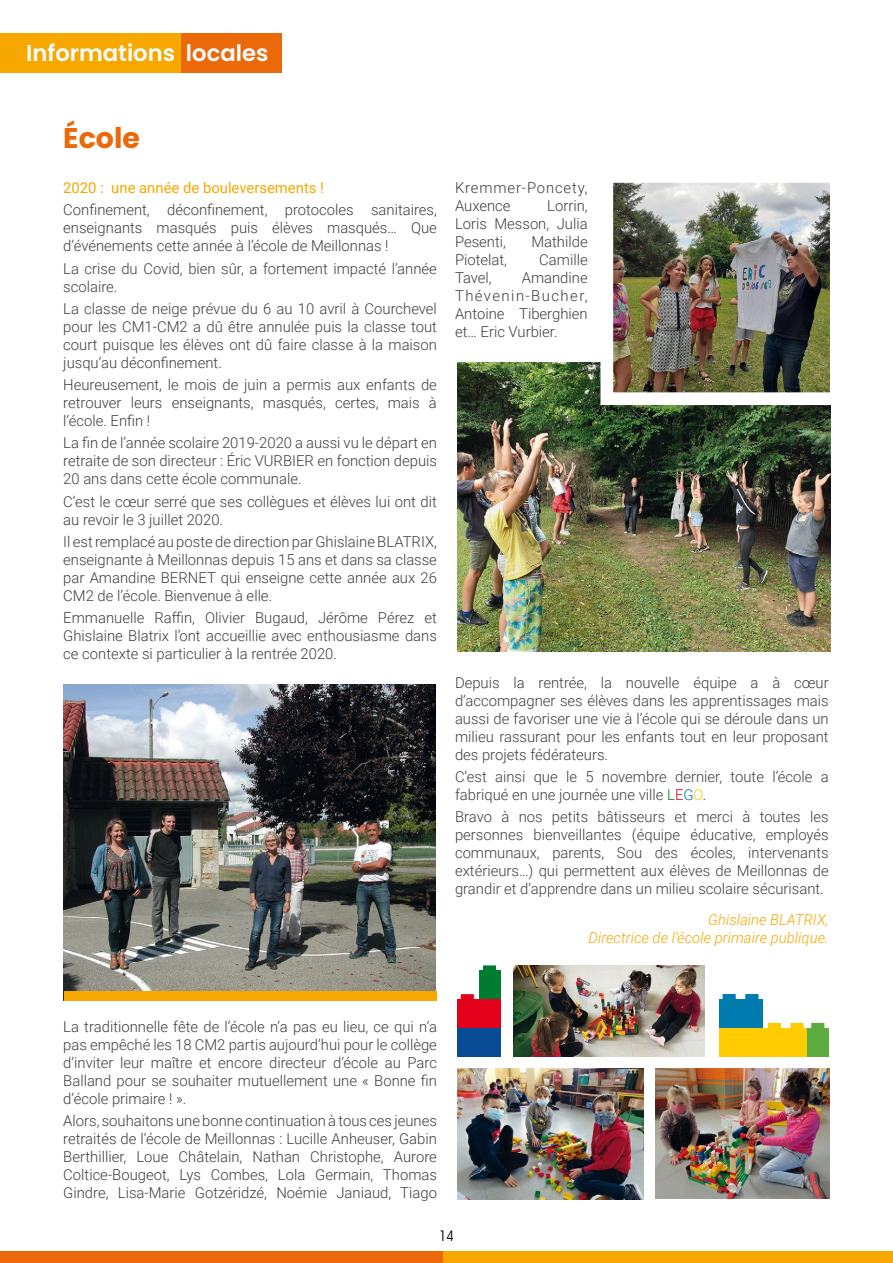
<style>
.page{position:relative;width:893px;height:1263px;background:#fff}
.page>*{position:absolute;margin:0;border:0;box-sizing:border-box;transform-origin:0 0}
.t1{font:700 28.5px "Poppins";color:#eb690b}
.t2{font:600 22.65px "Poppins";color:#fff}
.t3{font:300 15px/18px "Roboto";color:#3e3d40;text-align:justify}
.t4{font:italic 300 15px/18px "Roboto";color:#f7a800;text-align:right}
.t5{font:15px "Roboto";color:#f7a800}
.t6{font:300 15px/18px "Roboto";letter-spacing:.055em;color:#3e3d40}
.t7{font:condensed 14.25px "ITC Avant Garde Std";color:#000}
.s1{color:#007c30}
.s2{color:#e2001a}
.s3{color:#007bb0}
.s4{color:#fecc00}
</style>
<div class="page">
<div style="left:0;top:33px;width:282px;height:39px;background:#eb690b"></div>
<div style="left:0;top:33px;width:180px;height:39px;background:#f7a800"></div>
<div style="left:0;top:1251px;width:444px;height:12px;background:#eb690b"></div>
<div style="left:443px;top:1251px;width:450px;height:12px;background:#f7a800"></div>
<img style="left:457px;top:363px;width:373px;height:288px">
<img style="left:594px;top:182px;width:237px;height:229px">
<img style="left:655px;top:1069px;width:174px;height:130px">
<img style="left:457px;top:1069px;width:186px;height:130px">
<img style="left:513px;top:965px;width:192px;height:91px">
<img style="left:64px;top:684px;width:372px;height:307px">
<div style="left:719px;top:1028px;width:88px;height:28px;background:#fecc00"></div>
<svg style="left:723px;top:1023px;width:13px;height:8px"></svg>
<div style="left:768px;top:1023px;width:13px;height:8px;background:#fecc00"></div>
<div style="left:790px;top:1023px;width:13px;height:8px;background:#fecc00"></div>
<svg style="left:745px;top:1023px;width:13px;height:8px"></svg>
<div style="left:807px;top:1028px;width:22px;height:28px;background:#5dac3f"></div>
<div style="left:811px;top:1023px;width:13px;height:8px;background:#5dac3f"></div>
<div style="left:457px;top:1028px;width:43px;height:28px;background:#094b95"></div>
<div style="left:719px;top:999px;width:43px;height:28px;background:#007bb0"></div>
<div style="left:723px;top:994px;width:13px;height:8px;background:#007bb0"></div>
<div style="left:745px;top:994px;width:13px;height:8px;background:#007bb0"></div>
<div style="left:457px;top:999px;width:43px;height:29px;background:#e2001a"></div>
<div style="left:461px;top:994px;width:13px;height:8px;background:#e2001a"></div>
<div style="left:479px;top:970px;width:21px;height:29px;background:#007c30"></div>
<div style="left:483px;top:965px;width:13px;height:9px;background:#007c30"></div>
<div style="left:64px;top:991px;width:372px;height:10px;background:#f7a800"></div>
<h2 class="t2" style="left:26px;top:40px;width:244px">Informations locales</h2>
<h1 class="t1" style="left:63px;top:121px;width:78px">École</h1>
<p class="t5" style="left:63px;top:177px;width:262px">2020 : une année de bouleversements !</p>
<p class="t3" style="left:63px;top:200px;width:375px">Confinement, déconfinement, protocoles sanitaires, enseignants masqués puis élèves masqués… Que d’événements cette année à l’école de Meillonnas !</p>
<p class="t3" style="left:63px;top:259px;width:375px">La crise du Covid, bien sûr, a fortement impacté l’année scolaire.</p>
<p class="t3" style="left:63px;top:299px;width:375px">La classe de neige prévue du 6 au 10 avril à Courchevel pour les CM1-CM2 a dû être annulée puis la classe tout court puisque les élèves ont dû faire classe à la maison jusqu’au déconfinement.</p>
<p class="t3" style="left:63px;top:375px;width:375px">Heureusement, le mois de juin a permis aux enfants de retrouver leurs enseignants, masqués, certes, mais à l’école. Enfin !</p>
<p class="t3" style="left:63px;top:433px;width:375px">La fin de l’année scolaire 2019-2020 a aussi vu le départ en retraite de son directeur : Éric VURBIER en fonction depuis 20 ans dans cette école communale.</p>
<p class="t3" style="left:63px;top:492px;width:375px">C’est le cœur serré que ses collègues et élèves lui ont dit au revoir le 3 juillet 2020.</p>
<p class="t3" style="left:63px;top:532px;width:375px">Il est remplacé au poste de direction par Ghislaine BLATRIX, enseignante à Meillonnas depuis 15 ans et dans sa classe par Amandine BERNET qui enseigne cette année aux 26<br>CM2 de l’école. Bienvenue à elle.</p>
<p class="t3" style="left:63px;top:608px;width:375px">Emmanuelle Raffin, Olivier Bugaud, Jérôme Pérez et Ghislaine Blatrix l’ont accueillie avec enthousiasme dans ce contexte si particulier à la rentrée 2020.</p>
<p class="t6" style="left:455px;top:178px;width:134px">Kremmer-Poncety,<br>Auxence</p>
<p class="t3" style="left:455px;top:196px;width:134px;text-indent:92px">Lorrin, Loris Messon, Julia Pesenti,</p>
<p class="t3" style="left:531px;top:232px;width:58px">Mathilde</p>
<p class="t3" style="left:455px;top:250px;width:54px">Piotelat,</p>
<p class="t3" style="left:539px;top:250px;width:50px">Camille</p>
<p class="t3" style="left:455px;top:268px;width:38px">Tavel,</p>
<p class="t3" style="left:455px;top:268px;width:134px;text-indent:67px">Amandine Thévenin-Bucher, Antoine Tiberghien et… Eric Vurbier.</p>
<p class="t3" style="left:455px;top:673px;width:375px">Depuis la rentrée, la nouvelle équipe a à cœur d’accompagner ses élèves dans les apprentissages mais aussi de favoriser une vie à l’école qui se déroule dans un milieu rassurant pour les enfants tout en leur proposant des projets fédérateurs.</p>
<p class="t3" style="left:455px;top:767px;width:375px">C’est ainsi que le 5 novembre dernier, toute l’école a fabriqué en une journée une ville <span class="s1">L</span><span class="s2">E</span><span class="s3">G</span><span class="s4">O</span>.</p>
<p class="t3" style="left:455px;top:807px;width:375px">Bravo à nos petits bâtisseurs et merci à toutes les personnes bienveillantes (équipe éducative, employés communaux, parents, Sou des écoles, intervenants extérieurs…) qui permettent aux élèves de Meillonnas de grandir et d’apprendre dans un milieu scolaire sécurisant.</p>
<p class="t4" style="left:589px;top:910px;width:242px">Ghislaine BLATRIX,<br>Directrice de l’école primaire publique.</p>
<p class="t3" style="left:63px;top:1017px;width:375px">La traditionnelle fête de l’école n’a pas eu lieu, ce qui n’a pas empêché les 18 CM2 partis aujourd’hui pour le collège d’inviter leur maître et encore directeur d’école au Parc Balland pour se souhaiter mutuellement une « Bonne fin d’école primaire ! ».</p>
<p class="t3" style="left:63px;top:1111px;width:375px">Alors, souhaitons une bonne continuation à tous ces jeunes retraités de l’école de Meillonnas : Lucille Anheuser, Gabin Berthillier, Loue Châtelain, Nathan Christophe, Aurore Coltice-Bougeot, Lys Combes, Lola Germain, Thomas Gindre, Lisa-Marie Gotzéridzé, Noémie Janiaud, Tiago</p>
<p class="t7" style="left:439px;top:1227px;width:16px">14</p>
</div>
